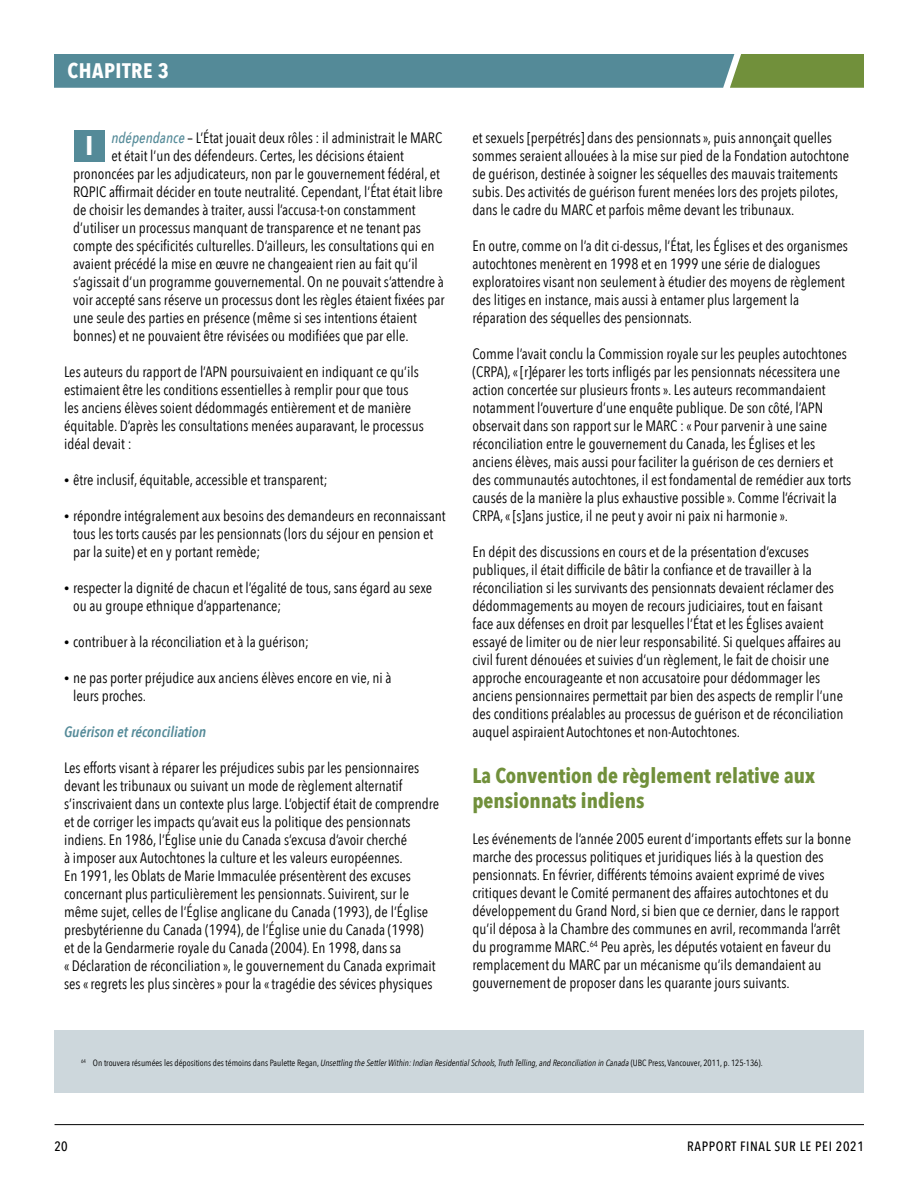
<style>
.page{position:relative;width:918px;height:1188px;background:#fff}
.page>*{position:absolute;margin:0;border:0;box-sizing:border-box;transform-origin:0 0}
.t1{font:700 27px "Avenir Next Condensed";color:#fff}
.t2{font:700 21px/25.2px "Avenir Next Condensed";color:#71903b}
.t3{font:700 21px "Avenir Next Condensed";letter-spacing:.025em;color:#fff}
.t4{font:15px/18px "Avenir Next Condensed";color:#000}
.t5{font:italic 600 15px "Avenir Next Condensed";color:#548a98}
.t6{font:500 13.5px "Avenir Next Condensed";letter-spacing:.05em;color:#000}
.t7{font:9px "Avenir Next Condensed";color:#000}
.s1{font-weight:500;font-style:italic;color:#548a98}
.s2{font-size:10.5px}
.s3{font-style:italic}
</style>
<div class="page">
<hr style="left:55px;top:1124px;width:809px;height:1px;background:#000">
<svg style="left:54px;top:54px;width:810px;height:34px;background:#5b8c8b"></svg>
<div style="left:74px;top:130px;width:31px;height:31px;background:#548a98"></div>
<div style="left:54px;top:1030px;width:810px;height:63px;background:#cdd7dc"></div>
<h2 class="t3" style="left:68px;top:58px;width:103px">CHAPITRE 3</h2>
<p class="t4" style="left:111px;top:128px;width:332px"><span class="s1">ndépendance</span> – L’État jouait deux rôles : il administrait le MARC</p>
<p class="t4" style="left:111px;top:146px;width:294px">et était l’un des défendeurs. Certes, les décisions étaient</p>
<p class="t4" style="left:73px;top:164px;width:368px">prononcées par les adjudicateurs, non par le gouvernement fédéral, et</p>
<p class="t4" style="left:73px;top:182px;width:371px">RQPIC affirmait décider en toute neutralité. Cependant, l’État était libre</p>
<p class="t4" style="left:73px;top:200px;width:344px">de choisir les demandes à traiter, aussi l’accusa-t-on constamment</p>
<p class="t4" style="left:73px;top:218px;width:349px">d’utiliser un processus manquant de transparence et ne tenant pas</p>
<p class="t4" style="left:73px;top:236px;width:363px">compte des spécificités culturelles. D’ailleurs, les consultations qui en</p>
<p class="t4" style="left:73px;top:254px;width:346px">avaient précédé la mise en œuvre ne changeaient rien au fait qu’il</p>
<p class="t4" style="left:73px;top:272px;width:372px">s’agissait d’un programme gouvernemental. On ne pouvait s’attendre à</p>
<p class="t4" style="left:73px;top:290px;width:373px">voir accepté sans réserve un processus dont les règles étaient fixées par</p>
<p class="t4" style="left:73px;top:308px;width:345px">une seule des parties en présence (même si ses intentions étaient</p>
<p class="t4" style="left:73px;top:326px;width:337px">bonnes) et ne pouvaient être révisées ou modifiées que par elle.</p>
<p class="t4" style="left:64px;top:362px;width:361px">Les auteurs du rapport de l’APN poursuivaient en indiquant ce qu’ils estimaient être les conditions essentielles à remplir pour que tous les anciens élèves soient dédommagés entièrement et de manière équitable. D’après les consultations menées auparavant, le processus idéal devait :</p>
<p class="t4" style="left:64px;top:470px;width:265px"><span class="s2">•</span> être inclusif, équitable, accessible et transparent;</p>
<p class="t4" style="left:73px;top:506px;width:374px;text-indent:-9px"><span class="s2">•</span> répondre intégralement aux besoins des demandeurs en reconnaissant tous les torts causés par les pensionnats (lors du séjour en pension et par la suite) et en y portant remède;</p>
<p class="t4" style="left:73px;top:578px;width:361px;text-indent:-9px"><span class="s2">•</span> respecter la dignité de chacun et l’égalité de tous, sans égard au sexe ou au groupe ethnique d’appartenance;</p>
<p class="t4" style="left:64px;top:632px;width:246px"><span class="s2">•</span> contribuer à la réconciliation et à la guérison;</p>
<p class="t4" style="left:73px;top:668px;width:320px;text-indent:-9px"><span class="s2">•</span> ne pas porter préjudice aux anciens élèves encore en vie, ni à leurs proches.</p>
<p class="t5" style="left:64px;top:723px;width:144px">Guérison et réconciliation</p>
<p class="t4" style="left:64px;top:758px;width:377px">Les efforts visant à réparer les préjudices subis par les pensionnaires devant les tribunaux ou suivant un mode de règlement alternatif s’inscrivaient dans un contexte plus large. L’objectif était de comprendre et de corriger les impacts qu’avait eus la politique des pensionnats indiens. En 1986, l’Église unie du Canada s’excusa d’avoir cherché<br>à imposer aux Autochtones la culture et les valeurs européennes.<br>En 1991, les Oblats de Marie Immaculée présentèrent des excuses concernant plus particulièrement les pensionnats. Suivirent, sur le même sujet, celles de l’Église anglicane du Canada (1993), de l’Église presbytérienne du Canada (1994), de l’Église unie du Canada (1998)<br>et de la Gendarmerie royale du Canada (2004). En 1998, dans sa<br>« Déclaration de réconciliation », le gouvernement du Canada exprimait ses« regrets les plus sincères » pour la « tragédie des sévices physiques</p>
<h1 class="t1" style="left:85px;top:129px;width:9px">I</h1>
<p class="t4" style="left:473px;top:128px;width:378px">et sexuels [perpétrés] dans des pensionnats », puis annonçait quelles sommes seraient allouées à la mise sur pied de la Fondation autochtone de guérison, destinée à soigner les séquelles des mauvais traitements subis. Des activités de guérison furent menées lors des projets pilotes, dans le cadre du MARC et parfois même devant les tribunaux.</p>
<p class="t4" style="left:473px;top:236px;width:377px">En outre, comme on l’a dit ci-dessus, l’État, les Églises et des organismes autochtones menèrent en 1998 et en 1999 une série de dialogues exploratoires visant non seulement à étudier des moyens de règlement des litiges en instance, mais aussi à entamer plus largement la réparation des séquelles des pensionnats.</p>
<p class="t4" style="left:473px;top:344px;width:380px">Comme l’avait conclu la Commission royale sur les peuples autochtones (CRPA),« [r]éparer les torts infligés par les pensionnats nécessitera une action concertée sur plusieurs fronts ». Les auteurs recommandaient notamment l’ouverture d’une enquête publique. De son côté, l’APN observait dans son rapport sur le MARC : « Pour parvenir à une saine réconciliation entre le gouvernement du Canada, les Églises et les anciens élèves, mais aussi pour faciliter la guérison de ces derniers et des communautés autochtones, il est fondamental de remédier aux torts causés de la manière la plus exhaustive possible ». Comme l’écrivait la CRPA,« [s]ans justice, il ne peut y avoir ni paix ni harmonie ».</p>
<p class="t4" style="left:473px;top:542px;width:373px">En dépit des discussions en cours et de la présentation d’excuses publiques, il était difficile de bâtir la confiance et de travailler à la réconciliation si les survivants des pensionnats devaient réclamer des dédommagements au moyen de recours judiciaires, tout en faisant face aux défenses en droit par lesquelles l’État et les Églises avaient essayé de limiter ou de nier leur responsabilité. Si quelques affaires au civil furent dénouées et suivies d’un règlement, le fait de choisir une approche encourageante et non accusatoire pour dédommager les anciens pensionnaires permettait par bien des aspects de remplir l’une des conditions préalables au processus de guérison et de réconciliation auquel aspiraient Autochtones et non-Autochtones.</p>
<h2 class="t2" style="left:472px;top:763px;width:344px">La Convention de règlement relative aux pensionnats indiens</h2>
<p class="t4" style="left:472px;top:829px;width:380px">Les événements de l’année 2005 eurent d’importants effets sur la bonne marche des processus politiques et juridiques liés à la question des pensionnats. En février, différents témoins avaient exprimé de vives critiques devant le Comité permanent des affaires autochtones et du développement du Grand Nord, si bien que ce dernier, dans le rapport qu’il déposa à la Chambre des communes en avril, recommanda l’arrêt du programme MARC.<sup>64</sup> Peu après, les députés votaient en faveur du remplacement du MARC par un mécanisme qu’ils demandaient au gouvernement de proposer dans les quarante jours suivants.</p>
<p class="t7" style="left:81px;top:1055px;width:683px"><sup>64</sup> On trouvera résumées les dépositions des témoins dans Paulette Regan, <span class="s3">Unsettling the Settler Within: Indian Residential Schools,Truth Telling, and Reconciliation in Canada</span> (UBC Press, Vancouver, 2011, p. 125-136).</p>
<p class="t6" style="left:55px;top:1138px;width:15px">20</p>
<p class="t6" style="left:687px;top:1138px;width:178px">RAPPORT FINAL SUR LE PEI 2021</p>
</div>
